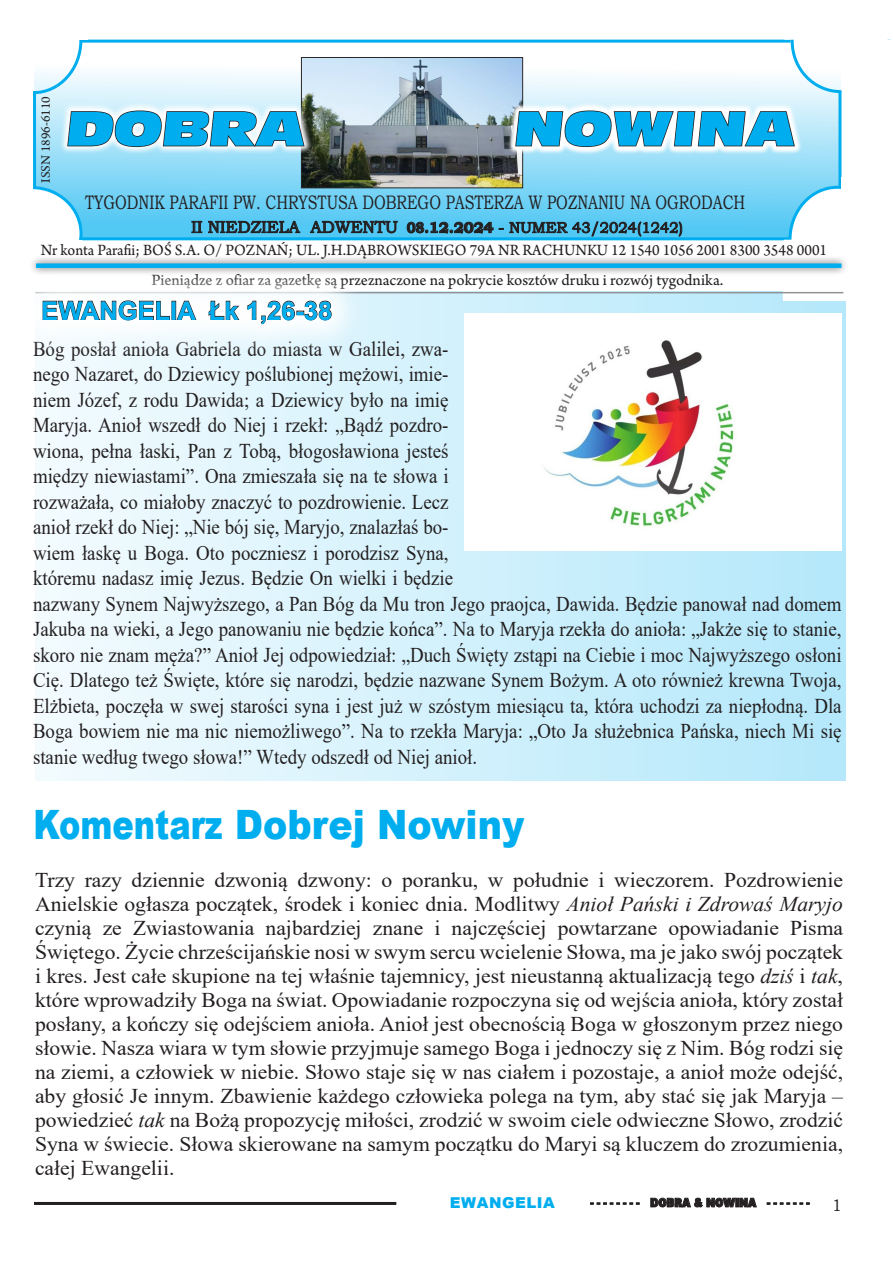
<style>
.page{position:relative;width:893px;height:1263px;background:#fff}
.page>*{position:absolute;margin:0;border:0;box-sizing:border-box;transform-origin:0 0}
.t1{font:45px "Antique Olive Compact";color:#00aeef;scale:1.25 1}
.t2{font:900 40.5px "Arial";color:#00aeef;scale:.79 1}
.t3{font:700 25.5px "Arial";color:#00aeef}
.t4{font:21px/25.5px "Times New Roman";color:#231f20;scale:.9 1}
.t5{font:21px/24px "Times New Roman";color:#231f20;text-align:justify}
.t6{font:19.5px "Bookman Old Style";color:#231f20;scale:.75 1}
.t7{font:16.5px "Arno Pro Sm Text";color:#231f20;scale:.95 1}
.t8{font:16.5px "Arno Pro Sm Text";color:#231f20}
.t9{font:16.5px "Bookman Old Style";color:#231f20}
.t10{font:15px "Bookman Old Style";color:#231f20}
.t11{font:900 15px "Arial";letter-spacing:.035em;color:#00aeef}
.t12{font:13.5px "Arno Pro Sm Text";color:#231f20}
.t13{font:900 12px "EFN Gilead";color:#231f20}
.s1{font-size:16.5px}
.s2{font-weight:700}
.s3{font-style:italic}
</style>
<div class="page">
<hr style="left:34px;top:1202px;width:362px;height:3px;background:#231f20">
<svg style="left:590px;top:1202px;width:50px;height:2px"></svg>
<svg style="left:650px;top:1197px;width:107px;height:11px"></svg>
<svg style="left:767px;top:1202px;width:43px;height:2px"></svg>
<div style="left:35px;top:291px;width:810px;height:489px;background:linear-gradient(to right,#f3fbfe,#b5e8fa)"></div>
<svg style="left:36px;top:156px;width:802px;height:81px;background:#71d1f5"></svg>
<img style="left:303px;top:59px;width:218px;height:127px">
<div style="left:301px;top:57px;width:222px;height:131px;border:1px solid #231f20"></div>
<svg style="left:305px;top:101px;width:8px;height:55px"></svg>
<svg style="left:507px;top:102px;width:7px;height:54px"></svg>
<hr style="left:80px;top:40px;width:711px;height:3px;background:#00aeef">
<svg style="left:514px;top:39px;width:377px;height:134px"></svg>
<hr style="left:82px;top:237px;width:709px;height:3px;background:#00aeef">
<svg style="left:783px;top:182px;width:55px;height:119px"></svg>
<svg style="left:34px;top:39px;width:271px;height:117px"></svg>
<hr style="left:33px;top:91px;width:3px;height:97px;background:#00aeef">
<hr style="left:838px;top:91px;width:3px;height:97px;background:#00aeef">
<div style="left:790px;top:187px;width:95px;height:105px;background:#fff;border-radius:50%"></div>
<div style="left:784px;top:240px;width:71px;height:61px;background:#fff"></div>
<svg style="left:191px;top:221px;width:110px;height:12px"></svg>
<svg style="left:310px;top:220px;width:88px;height:14px"></svg>
<svg style="left:406px;top:219px;width:277px;height:18px;background:#4699b9"></svg>
<div style="left:28px;top:255px;width:821px;height:21px;background:#231f20;opacity:.75"></div>
<div style="left:36px;top:263px;width:805px;height:5px;background:#00aeef"></div>
<hr style="left:35px;top:292px;width:808px;height:1px;background:#919396">
<svg style="left:28px;top:163px;width:55px;height:102px"></svg>
<img style="left:465px;top:314px;width:376px;height:236px">
<svg style="left:28px;top:265px;width:339px;height:94px"></svg>
<svg style="left:43px;top:301px;width:127px;height:19px"></svg>
<div style="left:172px;top:301px;width:4px;height:19px;border:1px solid #231f20"></div>
<svg style="left:177px;top:301px;width:19px;height:19px"></svg>
<svg style="left:209px;top:301px;width:30px;height:19px"></svg>
<svg style="left:248px;top:301px;width:83px;height:23px"></svg>
<p class="t12" style="left:38px;top:183px;width:88px;rotate:-90deg">ISSN 1896-6110</p>
<p class="t1" style="left:65px;top:98px;width:198px">DOBRA</p>
<p class="t1" style="left:513px;top:98px;width:232px">NOWINA</p>
<p class="t6" style="left:85px;top:190px;width:882px">TYGODNIK PARAFII PW. CHRYSTUSA DOBREGO PASTERZA W POZNANIU NA OGRODACH</p>
<p class="t10" style="left:191px;top:218px;width:493px"><span class="s1">II NIEDZIELA ADWENTU</span> <span class="s2">08.12.2024</span> - NUMER 43/2024(1242)</p>
<p class="t8" style="left:151px;top:271px;width:574px">Pieniądze z ofiar za gazetkę są przeznaczone na pokrycie kosztów druku i rozwój tygodnika.</p>
<p class="t7" style="left:41px;top:241px;width:829px">Nr konta Parafii; BOŚ S.A. O/ POZNAŃ; UL. J.H.DĄBROWSKIEGO 79A NR RACHUNKU 12 1540 1056 2001 8300 3548 0001</p>
<p class="t3" style="left:41px;top:293px;width:292px">EWANGELIA Łk 1,26-38</p>
<p class="t4" style="left:33px;top:335px;width:900px">Bóg posłał anioła Gabriela do miasta w Galilei, zwa-<br>nego Nazaret, do Dziewicy poślubionej mężowi, imie-<br>niem Józef, z rodu Dawida; a Dziewicy było na imię<br>Maryja. Anioł wszedł do Niej i rzekł: „Bądź pozdro-<br>wiona, pełna łaski, Pan z Tobą, błogosławiona jesteś<br>między niewiastami”. Ona zmieszała się na te słowa i<br>rozważała, co miałoby znaczyć to pozdrowienie. Lecz<br>anioł rzekł do Niej: „Nie bój się, Maryjo, znalazłaś bo-<br>wiem łaskę u Boga. Oto poczniesz i porodzisz Syna,<br>któremu nadasz imię Jezus. Będzie On wielki i będzie<br>nazwany Synem Najwyższego, a Pan Bóg da Mu tron Jego praojca, Dawida. Będzie panował nad domem Jakuba na wieki, a Jego panowaniu nie będzie końca”. Na to Maryja rzekła do anioła: „Jakże się to stanie, skoro nie znam męża?” Anioł Jej odpowiedział: „Duch Święty zstąpi na Ciebie i moc Najwyższego osłoni Cię. Dlatego też Święte, które się narodzi, będzie nazwane Synem Bożym. A oto również krewna Twoja, Elżbieta, poczęła w swej starości syna i jest już w szóstym miesiącu ta, która uchodzi za niepłodną. Dla Boga bowiem nie ma nic niemożliwego”. Na to rzekła Maryja: „Oto Ja służebnica Pańska, niech Mi się stanie według twego słowa!” Wtedy odszedł od Niej anioł.</p>
<p class="t2" style="left:34px;top:795px;width:623px">Komentarz Dobrej Nowiny</p>
<p class="t5" style="left:35px;top:867px;width:810px">Trzy razy dziennie dzwonią dzwony: o poranku, w południe i wieczorem. Pozdrowienie Anielskie ogłasza początek, środek i koniec dnia. Modlitwy <span class="s3">Anioł Pański i Zdrowaś Maryjo </span>czynią ze Zwiastowania najbardziej znane i najczęściej powtarzane opowiadanie Pisma Świętego. Życie chrześcijańskie nosi w swym sercu wcielenie Słowa, ma je jako swój początek i kres. Jest całe skupione na tej właśnie tajemnicy, jest nieustanną aktualizacją tego <span class="s3">dziś</span> i <span class="s3">tak</span>, które wprowadziły Boga na świat. Opowiadanie rozpoczyna się od wejścia anioła, który został posłany, a kończy się odejściem anioła. Anioł jest obecnością Boga w głoszonym przez niego słowie. Nasza wiara w tym słowie przyjmuje samego Boga i jednoczy się z Nim. Bóg rodzi się na ziemi, a człowiek w niebie. Słowo staje się w nas ciałem i pozostaje, a anioł może odejść, aby głosić Je innym. Zbawienie każdego człowieka polega na tym, aby stać się jak Maryja – powiedzieć <span class="s3">tak</span> na Bożą propozycję miłości, zrodzić w swoim ciele odwieczne Słowo, zrodzić Syna w świecie. Słowa skierowane na samym początku do Maryi są kluczem do zrozumienia, całej Ewangelii.</p>
<p class="t11" style="left:450px;top:1191px;width:107px">EWANGELIA</p>
<p class="t13" style="left:590px;top:1195px;width:220px">- - - - - - - - DOBRA &amp; NOWINA - - - - - - -</p>
<p class="t9" style="left:832px;top:1195px;width:12px">1</p>
</div>
